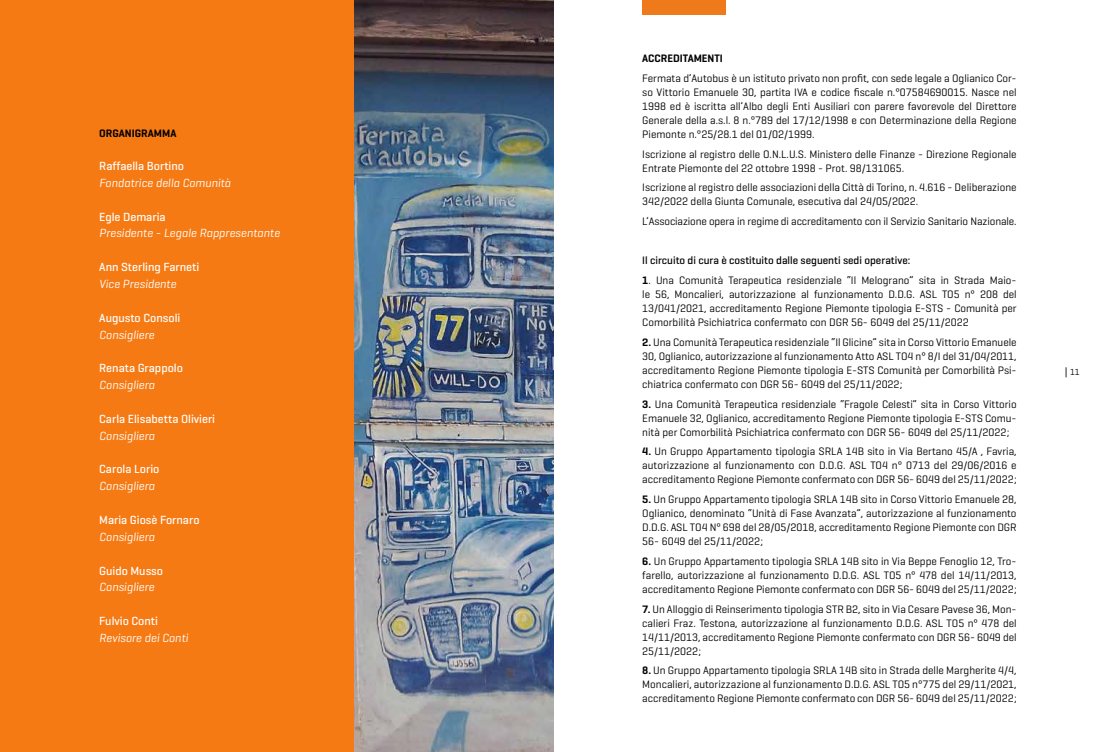
<style>
.page{position:relative;width:1106px;height:752px;background:#fff}
.page>*{position:absolute;margin:0;border:0;box-sizing:border-box;transform-origin:0 0}
.t1{font:italic 12px "Geogrotesque";color:#fff}
.t2{font:500 12px "Geogrotesque";color:#fff}
.t3{font:11px/14px "Geogrotesque";color:#000;text-align:justify}
.t4{font:500 11px "Geogrotesque";color:#000}
.t5{font:600 11px "Geogrotesque";color:#000}
.t6{font:9px "Geogrotesque";color:#000}
.s1{font-weight:600}
.s2{font-size:11px}
</style>
<div class="page">
<div style="left:0;top:0;width:547px;height:751px;background:#f67a13"></div>
<img style="left:354px;top:0;width:199px;height:751px">
<div style="left:642px;top:0;width:84px;height:14px;background:#ef7a1c"></div>
<p class="t5" style="left:99px;top:127px;width:79px">ORGANIGRAMMA</p>
<p class="t2" style="left:99px;top:159px;width:86px">Raffaella Bortino</p>
<p class="t1" style="left:99px;top:175px;width:133px">Fondatrice della Comunità</p>
<p class="t2" style="left:99px;top:210px;width:68px">Egle Demaria</p>
<p class="t1" style="left:99px;top:226px;width:182px">Presidente - Legale Rappresentante</p>
<p class="t2" style="left:99px;top:260px;width:101px">Ann Sterling Farneti</p>
<p class="t1" style="left:99px;top:276px;width:79px">Vice Presidente</p>
<p class="t2" style="left:99px;top:311px;width:83px">Augusto Consoli</p>
<p class="t1" style="left:99px;top:327px;width:57px">Consigliere</p>
<p class="t2" style="left:99px;top:361px;width:85px">Renata Grappolo</p>
<p class="t1" style="left:99px;top:377px;width:57px">Consigliera</p>
<p class="t2" style="left:99px;top:412px;width:117px">Carla Elisabetta Olivieri</p>
<p class="t1" style="left:99px;top:428px;width:57px">Consigliera</p>
<p class="t2" style="left:99px;top:462px;width:62px">Carola Lorio</p>
<p class="t1" style="left:99px;top:478px;width:57px">Consigliera</p>
<p class="t2" style="left:99px;top:513px;width:102px">Maria Giosè Fornaro</p>
<p class="t1" style="left:99px;top:529px;width:57px">Consigliera</p>
<p class="t2" style="left:99px;top:563px;width:65px">Guido Musso</p>
<p class="t1" style="left:99px;top:579px;width:57px">Consigliere</p>
<p class="t2" style="left:99px;top:614px;width:60px">Fulvio Conti</p>
<p class="t1" style="left:99px;top:630px;width:90px">Revisore dei Conti</p>
<p class="t5" style="left:642px;top:52px;width:82px">ACCREDITAMENTI</p>
<p class="t3" style="left:642px;top:71px;width:376px">Fermata d’Autobus è un istituto privato non profit, con sede legale a Oglianico Cor&shy;so Vittorio Emanuele 30, partita IVA e codice fiscale n.°07584690015. Nasce nel 1998 ed è iscritta all’Albo degli Enti Ausiliari con parere favorevole del Direttore Generale della a.s.l. 8 n.°789 del 17/12/1998 e con Determinazione della Regione Piemonte n.°25/28.1 del 01/02/1999.</p>
<p class="t3" style="left:642px;top:146px;width:376px">Iscrizione al registro delle O.N.L.U.S. Ministero delle Finanze - Direzione Regionale<br>Entrate Piemonte del 22 ottobre 1998 - Prot. 98/131065.</p>
<p class="t3" style="left:642px;top:180px;width:376px">Iscrizione al registro delle associazioni della Città di Torino, n. 4.616 - Deliberazione<br>342/2022 della Giunta Comunale, esecutiva dal 24/05/2022.</p>
<p class="t3" style="left:642px;top:214px;width:376px">L’Associazione opera in regime di accreditamento con il Servizio Sanitario Nazionale.</p>
<p class="t4" style="left:642px;top:254px;width:269px">Il circuito di cura è costituito dalle seguenti sedi operative:</p>
<p class="t3" style="left:642px;top:273px;width:376px"><span class="s1">1</span>. Una Comunità Terapeutica residenziale “Il Melograno” sita in Strada Maio&shy;le 56, Moncalieri, autorizzazione al funzionamento D.D.G. ASL TO5 n° 208 del 13/041/2021, accreditamento Regione Piemonte tipologia E-STS - Comunità per Comorbilità Psichiatrica confermato con DGR 56- 6049 del 25/11/2022</p>
<p class="t3" style="left:642px;top:334px;width:376px"><span class="s1">2.</span> Una Comunità Terapeutica residenziale “Il Glicine” sita in Corso Vittorio Emanuele 30, Oglianico, autorizzazione al funzionamento Atto ASL TO4 n° 8/I del 31/04/2011, accreditamento Regione Piemonte tipologia E-STS Comunità per Comorbilità Psi&shy;chiatrica confermato con DGR 56- 6049 del 25/11/2022;</p>
<p class="t3" style="left:642px;top:396px;width:376px"><span class="s1">3.</span> Una Comunità Terapeutica residenziale “Fragole Celesti” sita in Corso Vittorio Emanuele 32, Oglianico, accreditamento Regione Piemonte tipologia E-STS Comu&shy;nità per Comorbilità Psichiatrica confermato con DGR 56- 6049 del 25/11/2022;</p>
<p class="t3" style="left:642px;top:444px;width:376px"><span class="s1">4.</span> Un Gruppo Appartamento tipologia SRLA 14B sito in Via Bertano 45/A , Favria, autorizzazione al funzionamento con D.D.G. ASL TO4 n° 0713 del 29/06/2016 e accreditamento Regione Piemonte confermato con DGR 56- 6049 del 25/11/2022;</p>
<p class="t3" style="left:642px;top:491px;width:376px"><span class="s1">5.</span> Un Gruppo Appartamento tipologia SRLA 14B sito in Corso Vittorio Emanuele 28, Oglianico, denominato “Unità di Fase Avanzata”, autorizzazione al funzionamento D.D.G. ASL TO4 N° 698 del 28/05/2018, accreditamento Regione Piemonte con DGR 56- 6049 del 25/11/2022;</p>
<p class="t3" style="left:642px;top:553px;width:376px"><span class="s1">6.</span> Un Gruppo Appartamento tipologia SRLA 14B sito in Via Beppe Fenoglio 12, Tro&shy;farello, autorizzazione al funzionamento D.D.G. ASL TO5 n° 478 del 14/11/2013, accreditamento Regione Piemonte confermato con DGR 56- 6049 del 25/11/2022;</p>
<p class="t3" style="left:642px;top:601px;width:376px"><span class="s1">7.</span> Un Alloggio di Reinserimento tipologia STR B2, sito in Via Cesare Pavese 36, Mon&shy;calieri Fraz. Testona, autorizzazione al funzionamento D.D.G. ASL TO5 n° 478 del 14/11/2013, accreditamento Regione Piemonte confermato con DGR 56- 6049 del 25/11/2022;</p>
<p class="t3" style="left:642px;top:662px;width:376px"><span class="s1">8.</span> Un Gruppo Appartamento tipologia SRLA 14B sito in Strada delle Margherite 4/4, Moncalieri, autorizzazione al funzionamento D.D.G. ASL TO5 n°775 del 29/11/2021, accreditamento Regione Piemonte confermato con DGR 56- 6049 del 25/11/2022;</p>
<p class="t6" style="left:1064px;top:366px;width:16px"><span class="s2">|</span> 11</p>
</div>
